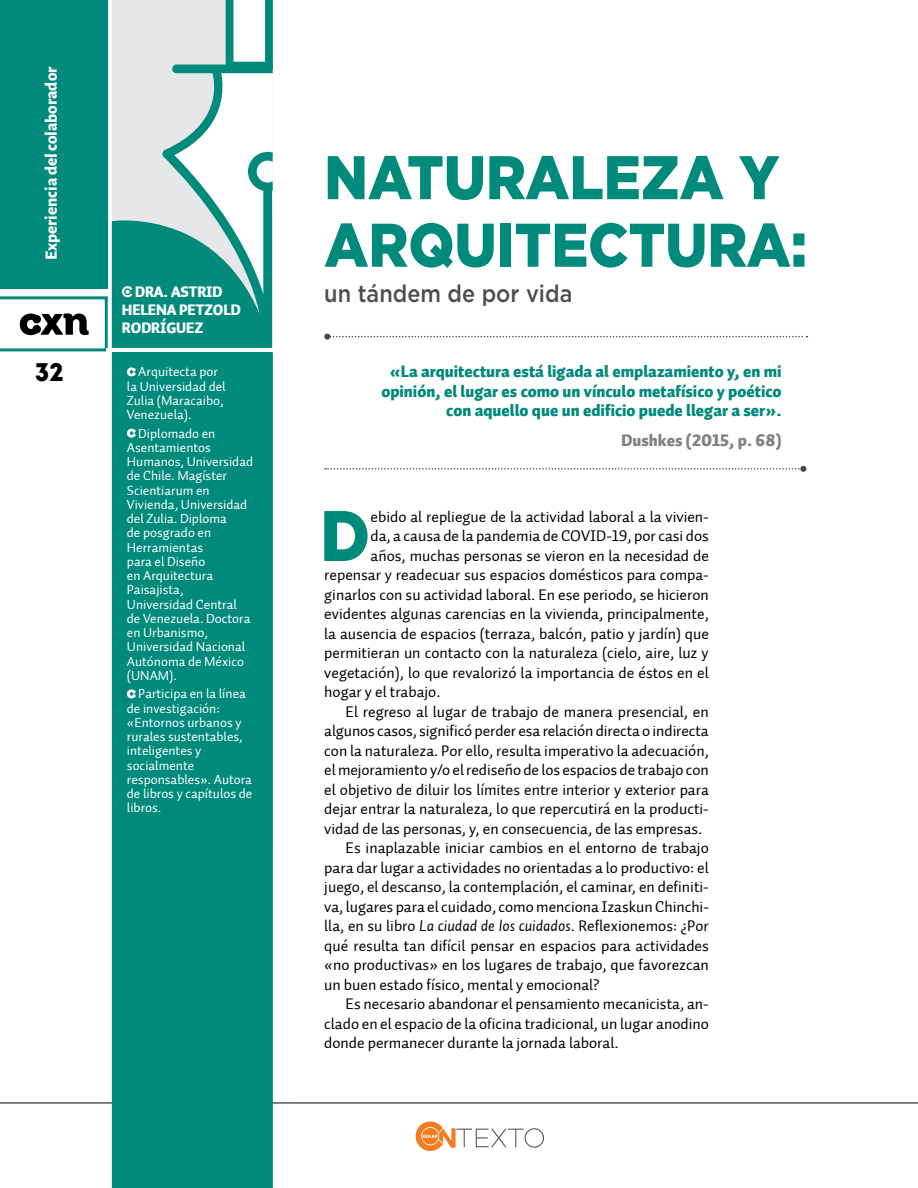
<style>
.page{position:relative;width:918px;height:1188px;background:#fff}
.page>*{position:absolute;margin:0;border:0;box-sizing:border-box;transform-origin:0 0}
.t1{font:71.4px "Intro";color:#008a7c}
.t2{font:900 61.5px/67.5px "Gotham";color:#008a7c;scale:.9 1}
.t3{font:25.5px "Intro";color:#000}
.t4{font:500 24px "Gotham";color:#4d4d4d;scale:.9 1}
.t5{font:800 17.25px "Alegreya Sans";color:#fff}
.t6{font:16.5px/19.5px "Auto 1 Black LF";color:#008a7c;text-align:right}
.t7{font:16.5px "Auto 1 Black LF";color:#808285}
.t8{font:15.75px "Auto 1 Regular LF";color:#000}
.t9{font:900 15px/18px "Auto 2";letter-spacing:-.01em;color:#fff}
.t10{font:13.5px/14.2px "Auto 1 Regular LF";color:#fff}
.s1{font-family:"Auto 1 Italic LF"}
</style>
<div class="page">
<svg style="left:324px;top:334px;width:484px;height:6px"></svg>
<svg style="left:325px;top:466px;width:481px;height:6px"></svg>
<hr style="left:0;top:1103px;width:918px;height:1px;background:#000">
<svg style="left:416px;top:1121px;width:128px;height:30px"></svg>
<div style="left:0;top:0;width:108px;height:288px;background:#008a7c"></div>
<svg style="left:0;top:296px;width:108px;height:55px"></svg>
<div style="left:113px;top:0;width:160px;height:848px;background:#e6e7e8"></div>
<svg style="left:162px;top:0;width:111px;height:203px"></svg>
<div style="left:112px;top:203px;width:161px;height:985px;background:#008a7c"></div>
<hr style="left:106px;top:348px;width:167px;height:4px;background:#fff">
<svg style="left:127px;top:367px;width:9px;height:9px"></svg>
<svg style="left:127px;top:429px;width:9px;height:9px"></svg>
<svg style="left:127px;top:689px;width:9px;height:9px"></svg>
<svg style="left:122px;top:286px;width:10px;height:11px"></svg>
<p class="t5" style="left:38px;top:260px;width:195px;rotate:-90deg">Experiencia del colaborador</p>
<h3 class="t3" style="left:35px;top:356px;width:30px">32</h3>
<h2 class="t2" style="left:324px;top:142px;width:538px">NATURALEZA Y<br>ARQUITECTURA:</h2>
<p class="t9" style="left:122px;top:284px;width:120px;text-indent:13px">DRA. ASTRID<br>HELENA PETZOLD<br>RODRÍGUEZ</p>
<h3 class="t4" style="left:324px;top:278px;width:277px">un tándem de por vida</h3>
<p class="t6" style="left:381px;top:362px;width:402px">«La arquitectura está ligada al emplazamiento y, en mi opinión, el lugar es como un vínculo metafísico y poético con aquello que un edificio puede llegar a ser».</p>
<p class="t7" style="left:621px;top:430px;width:162px">Dushkes (2015, p. 68)</p>
<p class="t10" style="left:127px;top:365px;width:100px;text-indent:11px">Arquitecta por la Universidad del<br>Zulia (Maracaibo,<br>Venezuela).</p>
<p class="t10" style="left:127px;top:426px;width:128px;text-indent:11px">Diplomado en<br>Asentamientos<br>Humanos, Universidad de Chile. Magíster<br>Scientiarum en<br>Vivienda, Universidad del Zulia. Diploma<br>de posgrado en<br>Herramientas<br>para el Diseño<br>en Arquitectura<br>Paisajista,<br>Universidad Central de Venezuela. Doctora en Urbanismo,<br>Universidad Nacional<br>Autónoma de México (UNAM).</p>
<p class="t10" style="left:127px;top:687px;width:127px;text-indent:11px">Participa en la línea de investigación: «Entornos urbanos y rurales sustentables, inteligentes y socialmente responsables». Autora de libros y capítulos de libros.</p>
<p class="t8" style="left:371px;top:507px;width:340px">ebido al repliegue de la actividad laboral a la vivien-</p>
<p class="t8" style="left:371px;top:526px;width:340px">da, a causa de la pandemia de COVID-19, por casi dos</p>
<p class="t8" style="left:371px;top:546px;width:340px">años, muchas personas se vieron en la necesidad de</p>
<p class="t8" style="left:324px;top:565px;width:386px">repensar y readecuar sus espacios domésticos para compa-</p>
<p class="t8" style="left:324px;top:585px;width:386px">ginarlos con su actividad laboral. En ese periodo, se hicieron</p>
<p class="t8" style="left:324px;top:604px;width:386px">evidentes algunas carencias en la vivienda, principalmente,</p>
<p class="t8" style="left:324px;top:624px;width:386px">la ausencia de espacios (terraza, balcón, patio y jardín) que</p>
<p class="t8" style="left:324px;top:643px;width:386px">permitieran un contacto con la naturaleza (cielo, aire, luz y</p>
<p class="t8" style="left:324px;top:663px;width:386px">vegetación), lo que revalorizó la importancia de éstos en el</p>
<p class="t8" style="left:324px;top:682px;width:118px">hogar y el trabajo.</p>
<p class="t8" style="left:346px;top:702px;width:365px">El regreso al lugar de trabajo de manera presencial, en</p>
<p class="t8" style="left:324px;top:721px;width:386px">algunos casos, significó perder esa relación directa o indirecta</p>
<p class="t8" style="left:324px;top:741px;width:386px">con la naturaleza. Por ello, resulta imperativo la adecuación,</p>
<p class="t8" style="left:324px;top:760px;width:386px">el mejoramiento y/o el rediseño de los espacios de trabajo con</p>
<p class="t8" style="left:324px;top:780px;width:386px">el objetivo de diluir los límites entre interior y exterior para</p>
<p class="t8" style="left:324px;top:799px;width:386px">dejar entrar la naturaleza, lo que repercutirá en la producti-</p>
<p class="t8" style="left:324px;top:819px;width:380px">vidad de las personas, y, en consecuencia, de las empresas.</p>
<p class="t8" style="left:346px;top:838px;width:365px">Es inaplazable iniciar cambios en el entorno de trabajo</p>
<p class="t8" style="left:324px;top:858px;width:386px">para dar lugar a actividades no orientadas a lo productivo: el</p>
<p class="t8" style="left:324px;top:877px;width:386px">juego, el descanso, la contemplación, el caminar, en definiti-</p>
<p class="t8" style="left:324px;top:897px;width:386px">va, lugares para el cuidado, como menciona Izaskun Chinchi-</p>
<p class="t8" style="left:324px;top:916px;width:386px">lla, en su libro <span class="s1">La ciudad de los cuidados</span>. Reflexionemos: ¿Por</p>
<p class="t8" style="left:324px;top:936px;width:386px">qué resulta tan difícil pensar en espacios para actividades</p>
<p class="t8" style="left:324px;top:955px;width:386px">«no productivas» en los lugares de trabajo, que favorezcan</p>
<p class="t8" style="left:324px;top:975px;width:277px">un buen estado físico, mental y emocional?</p>
<p class="t8" style="left:346px;top:994px;width:365px">Es necesario abandonar el pensamiento mecanicista, an-</p>
<p class="t8" style="left:324px;top:1014px;width:386px">clado en el espacio de la oficina tradicional, un lugar anodino</p>
<p class="t8" style="left:324px;top:1033px;width:296px">donde permanecer durante la jornada laboral.</p>
<h1 class="t1" style="left:318px;top:493px;width:55px">D</h1>
</div>
